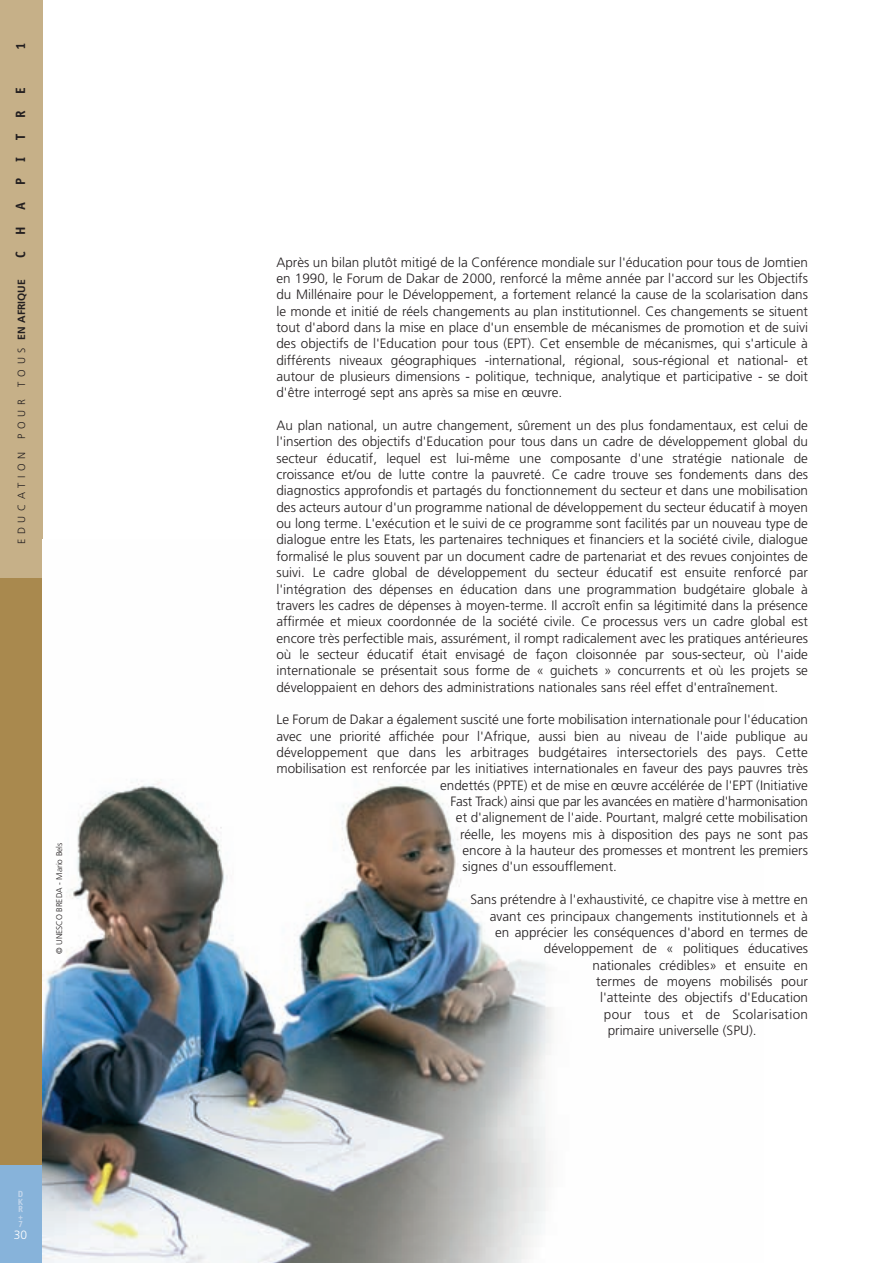
<style>
.page{position:relative;width:893px;height:1263px;background:#fff}
.page>*{position:absolute;margin:0;border:0;box-sizing:border-box;transform-origin:0 0}
.t1{font:300 13.5px/16.4px "Frutiger";color:#231f20;text-align:justify}
.t2{font:300 13.5px "Frutiger";letter-spacing:.02em;color:#231f20}
.t3{font:700 13.5px "Officina Sans";letter-spacing:1.225em;color:#231f20}
.t4{font:300 12px "Frutiger";color:#fff}
.t5{font:300 10.5px "Frutiger";letter-spacing:.45em;color:#231f20}
.t6{font:700 9px/7.5px "Officina Sans";color:#c1d5eb;text-align:justify}
.t7{font:300 8.25px "Frutiger";color:#231f20}
.s1{font-weight:700}
</style>
<div class="page">
<div style="left:0;top:0;width:43px;height:1263px;background:#c6b088"></div>
<div style="left:0;top:578px;width:43px;height:685px;background:#a9894e"></div>
<div style="left:0;top:1166px;width:43px;height:97px;background:#87b3da"></div>
<img style="left:43px;top:779px;width:510px;height:484px">
<p class="t3" style="left:15px;top:50px;width:9px;rotate:-90deg">1</p>
<p class="t3" style="left:15px;top:258px;width:172px;rotate:-90deg">CHAPITRE</p>
<p class="t5" style="left:17px;top:544px;width:267px;rotate:-90deg">EDUCATION POUR TOUS <span class="s1">EN AFRIQUE</span></p>
<p class="t7" style="left:56px;top:954px;width:113px;rotate:-90deg">© UNESCO BREDA - Mario Bels</p>
<p class="t6" style="left:18px;top:1191px;width:7px">D K R + 7</p>
<p class="t4" style="left:14px;top:1230px;width:15px">30</p>
<p class="t1" style="left:276px;top:255px;width:533px">Après un bilan plutôt mitigé de la Conférence mondiale sur l'éducation pour tous de Jomtien en 1990, le Forum de Dakar de 2000, renforcé la même année par l'accord sur les Objectifs du Millénaire pour le Développement, a fortement relancé la cause de la scolarisation dans le monde et initié de réels changements au plan institutionnel. Ces changements se situent tout d'abord dans la mise en place d'un ensemble de mécanismes de promotion et de suivi des objectifs de l'Education pour tous (EPT). Cet ensemble de mécanismes, qui s'articule à différents niveaux géographiques -international, régional, sous-régional et national- et autour de plusieurs dimensions - politique, technique, analytique et participative - se doit d'être interrogé sept ans après sa mise en œuvre.</p>
<p class="t1" style="left:276px;top:418px;width:533px">Au plan national, un autre changement, sûrement un des plus fondamentaux, est celui de l'insertion des objectifs d'Education pour tous dans un cadre de développement global du secteur éducatif, lequel est lui-même une composante d'une stratégie nationale de croissance et/ou de lutte contre la pauvreté. Ce cadre trouve ses fondements dans des diagnostics approfondis et partagés du fonctionnement du secteur et dans une mobilisation des acteurs autour d'un programme national de développement du secteur éducatif à moyen ou long terme. L'exécution et le suivi de ce programme sont facilités par un nouveau type de dialogue entre les Etats, les partenaires techniques et financiers et la société civile, dialogue formalisé le plus souvent par un document cadre de partenariat et des revues conjointes de suivi. Le cadre global de développement du secteur éducatif est ensuite renforcé par l'intégration des dépenses en éducation dans une programmation budgétaire globale à travers les cadres de dépenses à moyen-terme. Il accroît enfin sa légitimité dans la présence affirmée et mieux coordonnée de la société civile. Ce processus vers un cadre global est encore très perfectible mais, assurément, il rompt radicalement avec les pratiques antérieures où le secteur éducatif était envisagé de façon cloisonnée par sous-secteur, où l'aide internationale se présentait sous forme de « guichets » concurrents et où les projets se développaient en dehors des administrations nationales sans réel effet d'entraînement.</p>
<p class="t1" style="left:276px;top:713px;width:533px">Le Forum de Dakar a également suscité une forte mobilisation internationale pour l'éducation</p>
<p class="t1" style="left:276px;top:729px;width:533px">avec une priorité affichée pour l'Afrique, aussi bien au niveau de l'aide publique au</p>
<p class="t1" style="left:276px;top:745px;width:533px">développement que dans les arbitrages budgétaires intersectoriels des pays. Cette</p>
<p class="t1" style="left:276px;top:762px;width:533px">mobilisation est renforcée par les initiatives internationales en faveur des pays pauvres très</p>
<p class="t1" style="left:440px;top:778px;width:369px">endettés (PPTE) et de mise en œuvre accélérée de l'EPT (Initiative</p>
<p class="t1" style="left:450px;top:794px;width:359px">Fast Track) ainsi que par les avancées en matière d'harmonisation</p>
<p class="t1" style="left:456px;top:811px;width:353px">et d'alignement de l'aide. Pourtant, malgré cette mobilisation</p>
<p class="t1" style="left:460px;top:827px;width:349px">réelle, les moyens mis à disposition des pays ne sont pas</p>
<p class="t1" style="left:462px;top:843px;width:347px">encore à la hauteur des promesses et montrent les premiers</p>
<p class="t1" style="left:463px;top:860px;width:156px">signes d'un essoufflement.</p>
<p class="t1" style="left:470px;top:892px;width:339px">Sans prétendre à l'exhaustivité, ce chapitre vise à mettre en</p>
<p class="t1" style="left:490px;top:909px;width:320px">avant ces principaux changements institutionnels et à</p>
<p class="t1" style="left:495px;top:925px;width:314px">en apprécier les conséquences d'abord en termes de</p>
<p class="t1" style="left:544px;top:941px;width:266px">développement de « politiques éducatives</p>
<p class="t1" style="left:592px;top:958px;width:217px">nationales crédibles» et ensuite en</p>
<p class="t1" style="left:596px;top:974px;width:213px">termes de moyens mobilisés pour</p>
<p class="t1" style="left:600px;top:990px;width:209px">l'atteinte des objectifs d'Education</p>
<p class="t2" style="left:604px;top:1009px;width:206px">pour tous et de Scolarisation</p>
<p class="t1" style="left:608px;top:1023px;width:150px">primaire universelle (SPU).</p>
</div>
